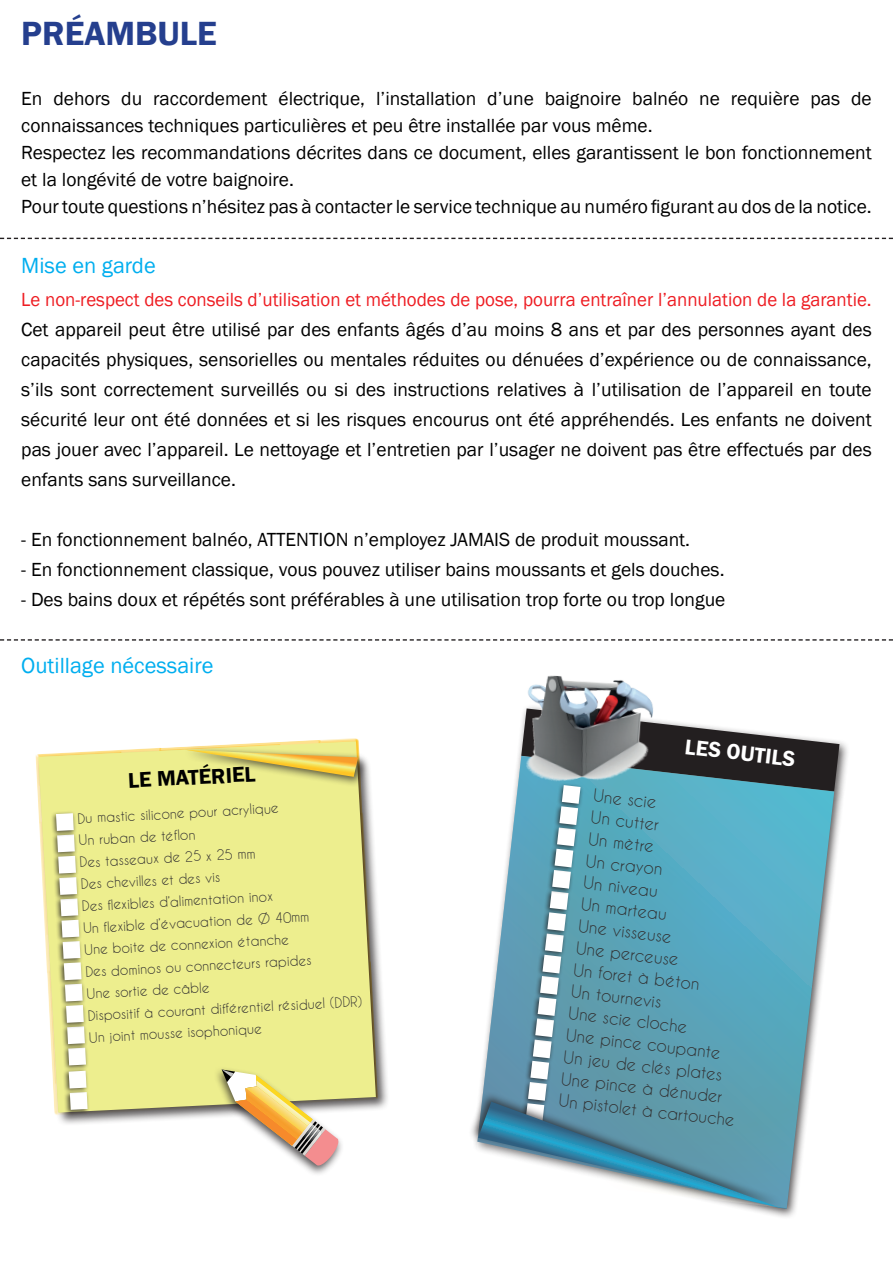
<style>
.page{position:relative;width:893px;height:1263px;background:#fff}
.page>*{position:absolute;margin:0;border:0;box-sizing:border-box;transform-origin:0 0}
.t1{font:600 34.5px "Franklin Gothic";color:#253f8e}
.t2{font:22.5px "Franklin Gothic";color:#00aeef}
.t3{font:600 21.9px "Franklin Gothic";color:#000}
.t4{font:600 21.9px "Franklin Gothic";color:#fff}
.t5{font:19.5px/30px "Franklin Gothic";color:#000}
.t6{font:19.5px "Franklin Gothic";color:#ee1d23}
.t7{font:16.5px/21.9px "Caviar Dreams";color:#312f30}
.t8{font:13.5px/21.9px "Caviar Dreams";color:#312f30}
</style>
<div class="page">
<svg style="left:0;top:238px;width:893px;height:1px"></svg>
<svg style="left:0;top:639px;width:893px;height:2px"></svg>
<div style="left:517px;top:703px;width:333px;height:99px;background:#231f20;opacity:.75"></div>
<div style="left:473px;top:751px;width:372px;height:468px;background:#231f20;opacity:.75"></div>
<div style="left:468px;top:1091px;width:315px;height:120px;background:#231f20;opacity:.75"></div>
<svg style="left:478px;top:708px;width:361px;height:500px"></svg>
<div style="left:37px;top:748px;width:352px;height:378px;background:#231f20;opacity:.75"></div>
<svg style="left:39px;top:750px;width:337px;height:362px;background:#eaeb91"></svg>
<div style="left:183px;top:745px;width:186px;height:43px;background:#231f20;opacity:.75"></div>
<svg style="left:185px;top:750px;width:173px;height:27px;background:#e0d16b"></svg>
<div style="left:51px;top:831px;width:27px;height:27px;background:#231f20;opacity:.75"></div>
<div style="left:54px;top:895px;width:27px;height:27px;background:#e6e78a"></div>
<div style="left:62px;top:1044px;width:27px;height:27px;background:#231f20;opacity:.75"></div>
<div style="left:64px;top:1089px;width:27px;height:27px;background:#231f20;opacity:.75"></div>
<div style="left:53px;top:874px;width:27px;height:27px;background:#231f20;opacity:.75"></div>
<div style="left:61px;top:1023px;width:27px;height:27px;background:#e1e287"></div>
<div style="left:63px;top:1067px;width:27px;height:27px;background:#231f20;opacity:.75"></div>
<svg style="left:69px;top:1071px;width:19px;height:39px"></svg>
<div style="left:50px;top:810px;width:27px;height:27px;background:#231f20;opacity:.75"></div>
<div style="left:52px;top:853px;width:27px;height:27px;background:#231f20;opacity:.75"></div>
<div style="left:60px;top:1002px;width:27px;height:27px;background:#ebec8c"></div>
<div style="left:55px;top:917px;width:27px;height:27px;background:#edee8e"></div>
<svg style="left:56px;top:813px;width:30px;height:252px"></svg>
<img style="left:516px;top:675px;width:145px;height:129px">
<div style="left:213px;top:1066px;width:132px;height:111px;background:#231f20;opacity:.75"></div>
<svg style="left:222px;top:1069px;width:116px;height:97px"></svg>
<h1 class="t1" style="left:21px;top:13px;width:197px">PRÉAMBULE</h1>
<p class="t5" style="left:21px;top:86px;width:852px;line-height:27px">En dehors du raccordement électrique, l’installation d’une baignoire balnéo ne requière pas de connaissances techniques particulières et peu être installée par vous même.<br>Respectez les recommandations décrites dans ce document, elles garantissent le bon fonctionnement et la longévité de votre baignoire.<br>Pour toute questions n’hésitez pas à contacter le service technique au numéro figurant au dos de la notice.</p>
<p class="t2" style="left:21px;top:252px;width:136px">Mise en garde</p>
<p class="t6" style="left:21px;top:288px;width:852px">Le non-respect des conseils d’utilisation et méthodes de pose, pourra entraîner l’annulation de la garantie.</p>
<p class="t5" style="left:21px;top:315px;width:852px;text-align:justify">Cet appareil peut être utilisé par des enfants âgés d’au moins 8 ans et par des personnes ayant des capacités physiques, sensorielles ou mentales réduites ou dénuées d’expérience ou de connaissance, s’ils sont correctement surveillés ou si des instructions relatives à l’utilisation de l’appareil en toute sécurité leur ont été données et si les risques encourus ont été appréhendés. Les enfants ne doivent pas jouer avec l’appareil. Le nettoyage et l’entretien par l’usager ne doivent pas être effectués par des enfants sans surveillance.</p>
<p class="t5" style="left:21px;top:525px;width:670px">- En fonctionnement balnéo, ATTENTION n’employez JAMAIS de produit moussant.</p>
<p class="t5" style="left:21px;top:555px;width:705px">- En fonctionnement classique, vous pouvez utiliser bains moussants et gels douches.</p>
<p class="t5" style="left:21px;top:585px;width:706px">- Des bains doux et répétés sont préférables à une utilisation trop forte ou trop longue</p>
<p class="t2" style="left:21px;top:651px;width:194px">Outillage nécessaire</p>
<p class="t3" style="left:127px;top:767px;width:129px;rotate:-3deg">LE MATÉRIEL</p>
<p class="t8" style="left:77px;top:807px;width:276px;rotate:-3deg">Du mastic silicone pour acrylique<br>Un ruban de téflon<br>Des tasseaux de 25 x 25 mm<br>Des chevilles et des vis<br>Des flexibles d’alimentation inox<br>Un flexible d’évacuation de Ø 40mm<br>Une boite de connexion étanche<br>Des dominos ou connecteurs rapides<br>Une sortie de câble<br>Dispositif à courant différentiel résiduel (DDR)<br>Un joint mousse isophonique</p>
<p class="t4" style="left:686px;top:733px;width:112px;rotate:6deg">LES OUTILS</p>
<p class="t7" style="left:592px;top:784px;width:179px;rotate:6deg">Une scie<br>Un cutter<br>Un mètre<br>Un crayon<br>Un niveau<br>Un marteau<br>Une visseuse<br>Une perceuse<br>Un foret à béton<br>Un tournevis<br>Une scie cloche<br>Une pince coupante<br>Un jeu de clés plates<br>Une pince à dénuder<br>Un pistolet à cartouche</p>
</div>
